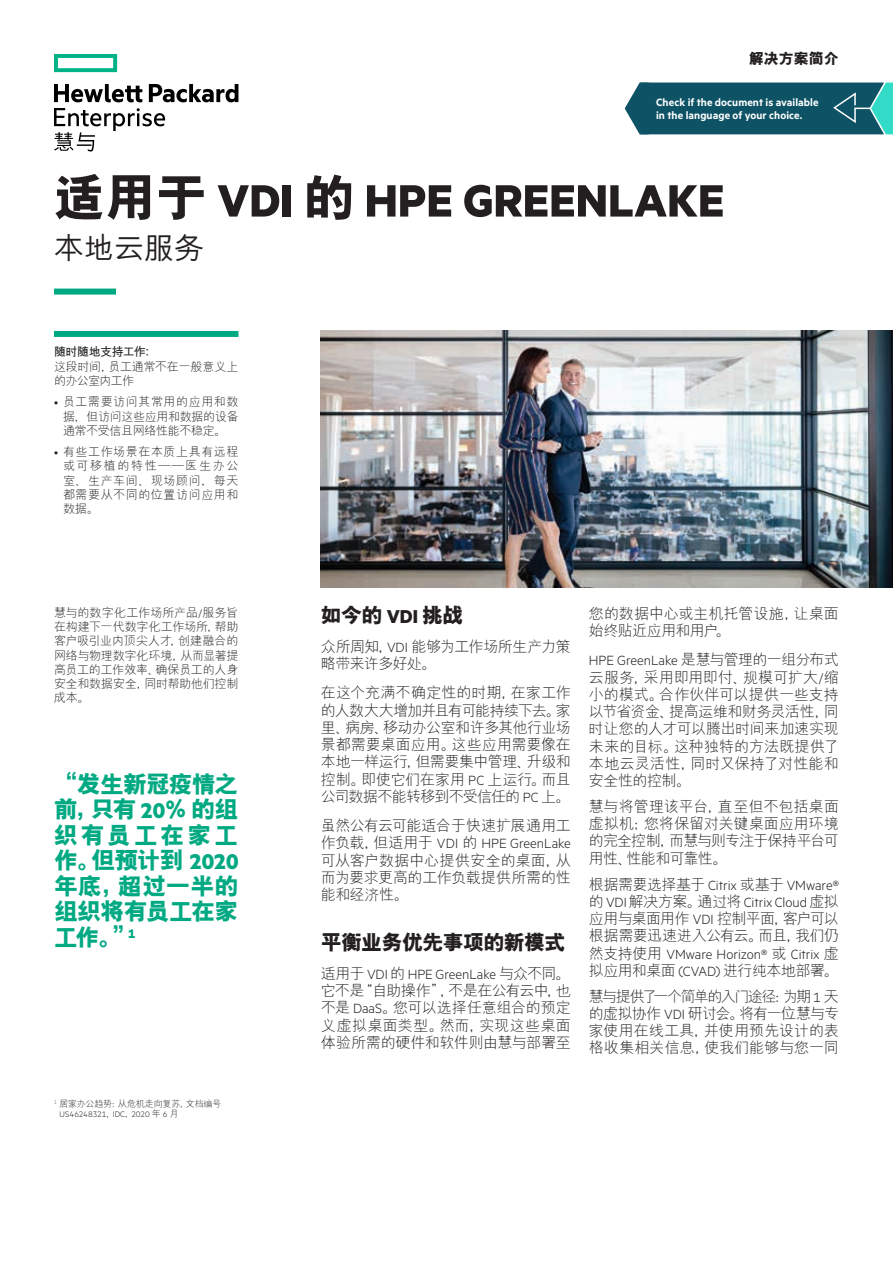
<style>
.page{position:relative;width:893px;height:1263px;background:#fff}
.page>*{position:absolute;margin:0;border:0;box-sizing:border-box;transform-origin:0 0}
.Headline_MetricHPE_B{font:700 51px "Metric HPE";color:#231f20}
.Cover_Subhead_Metric{font:500 30px "M Hei PRC";color:#231f20}
.Quote_MetricHPE_Ligh{font:800 24px/25.5px "M Hei PRC";letter-spacing:-.03em;color:#01a982;text-align:justify}
.Body_subheadline_Met{font:800 21px "M Hei PRC";letter-spacing:-.035em;color:#231f20}
.Body_text_before_bul{font:300 15px/17.2px "M Hei PRC";letter-spacing:-.025em;color:#231f20;text-align:justify}
.Body_text_MetricHPE{font:300 15px/17.2px "M Hei PRC";letter-spacing:-.02em;color:#231f20;text-align:justify}
.Body_text_last_Metri{font:300 15px/17.2px "M Hei PRC";letter-spacing:-.02em;color:#231f20;text-align:justify}
.Body_text_MetricHPE-2{font:300 15px/17.2px "M Hei PRC";letter-spacing:-.04em;color:#231f20}
.Descriptor_MetricHPE{font:800 15px "M Hei PRC";color:#231f20}
.Sidebar_header_Metri{font:300 12px/14.2px "M Hei PRC";color:#231f20;text-align:justify}
.Sidebar_header_Metri-2{font:600 12px/13.5px "Metric HPE";letter-spacing:.005em;color:#fff}
.Sidebar_text_MetricH{font:300 12px/14.2px "M Hei PRC";letter-spacing:-.04em;color:#231f20}
.Sidebar_header_Metri-3{font:700 12px "M Hei PRC";letter-spacing:-.04em;color:#231f20}
.Footnote_MetricHPE_R{font:300 9px/10.2px "M Hei PRC";letter-spacing:-.015em;color:#231f20}
.s1{font-family:"M Hei PRC";font-weight:800}
.s2{font-family:"Metric HPE"}
.s3{font-family:"Metric HPE";font-weight:700}
</style>
<div class="page">
<div style="left:54px;top:289px;width:62px;height:6px;background:#01a982"></div>
<div style="left:54px;top:331px;width:184px;height:6px;background:#01a982"></div>
<img style="left:321px;top:331px;width:572px;height:257px">
<svg style="left:54px;top:54px;width:63px;height:18px"></svg>
<svg style="left:54px;top:84px;width:184px;height:68px"></svg>
<svg style="left:625px;top:83px;width:268px;height:51px;background:#196070"></svg>
<p class="Descriptor_MetricHPE" style="left:749px;top:51px;width:92px">解决方案简介</p>
<p class="Sidebar_header_Metri-2" style="left:656px;top:95px;width:164px">Check if the document is available in the language of your choice.</p>
<p class="Headline_MetricHPE_B" style="left:54px;top:169px;width:672px"><span class="s1">适用于</span> VDI <span class="s1">的</span> HPE GREENLAKE</p>
<p class="Cover_Subhead_Metric" style="left:54px;top:232px;width:151px">本地云服务</p>
<p class="Sidebar_header_Metri-3" style="left:54px;top:345px;width:105px">随时随地支持工作：</p>
<p class="Sidebar_text_MetricH" style="left:54px;top:359px;width:186px">这段时间，员工通常不在一般意义上的办公室内工作</p>
<p class="Sidebar_header_Metri" style="left:63px;top:395px;width:177px;text-indent:-9px"><span class="s2">•</span> 员工需要访问其常用的应用和数据，但访问这些应用和数据的设备通常不受信且网络性能不稳定。</p>
<p class="Sidebar_header_Metri" style="left:63px;top:445px;width:177px;text-indent:-9px"><span class="s2">•</span> 有些工作场景在本质上具有远程或可移植的特性——医生办公室、生产车间、现场顾问，每天都需要从不同的位置访问应用和数据。</p>
<p class="Sidebar_header_Metri" style="left:54px;top:605px;width:186px">慧与的数字化工作场所产品<span class="s2">/</span>服务旨在构建下一代数字化工作场所，帮助客户吸引业内顶尖人才，创建融合的网络与物理数字化环境，从而显著提高员工的工作效率、确保员工的人身安全和数据安全，同时帮助他们控制成本。</p>
<p class="Quote_MetricHPE_Ligh" style="left:54px;top:771px;width:186px">“发生新冠疫情之前，只有 <span class="s3">20</span>％的组织有员工在家工作。但预计到 <span class="s3">2020</span>年底，超过一半的组织将有员工在家工作。”<sup>1</sup></p>
<p class="Footnote_MetricHPE_R" style="left:60px;top:1099px;width:163px;text-indent:-6px"><sup>1</sup> 居家办公趋势：从危机走向复苏，文档编号<br><span class="s2">US46248321</span>，<span class="s2">IDC</span>，<span class="s2">2020</span> 年 <span class="s2">6</span> 月</p>
<p class="Body_subheadline_Met" style="left:321px;top:604px;width:144px">如今的 <span class="s3">VDI</span> 挑战</p>
<p class="Body_text_MetricHPE-2" style="left:321px;top:638px;width:252px">众所周知，<span class="s2">VDI</span> 能够为工作场所生产力策略带来许多好处。</p>
<p class="Body_text_MetricHPE" style="left:321px;top:685px;width:252px">在这个充满不确定性的时期，在家工作的人数大大增加并且有可能持续下去。家里、病房、移动办公室和许多其他行业场景都需要桌面应用。这些应用需要像在本地一样运行，但需要集中管理、升级和控制。即使它们在家用 <span class="s2">PC</span> 上运行。而且公司数据不能转移到不受信任的 <span class="s2">PC</span> 上。</p>
<p class="Body_text_last_Metri" style="left:321px;top:817px;width:252px">虽然公有云可能适合于快速扩展通用工作负载，但适用于 <span class="s2">VDI</span> 的 <span class="s2">HPE GreenLake</span>可从客户数据中心提供安全的桌面，从而为要求更高的工作负载提供所需的性能和经济性。</p>
<p class="Body_subheadline_Met" style="left:321px;top:931px;width:246px">平衡业务优先事项的新模式</p>
<p class="Body_text_MetricHPE" style="left:321px;top:965px;width:252px">适用于 <span class="s2">VDI</span> 的 <span class="s2">HPE GreenLake</span> 与众不同。它不是“自助操作”，不是在公有云中，也不是 <span class="s2">DaaS</span>。您可以选择任意组合的预定义虚拟桌面类型。然而，实现这些桌面体验所需的硬件和软件则由慧与部署至</p>
<p class="Body_text_MetricHPE" style="left:589px;top:605px;width:252px">您的数据中心或主机托管设施，让桌面始终贴近应用和用户。</p>
<p class="Body_text_before_bul" style="left:589px;top:651px;width:252px"><span class="s2">HPE GreenLake</span> 是慧与管理的一组分布式云服务，采用即用即付、规模可扩大<span class="s2">/</span>缩小的模式。合作伙伴可以提供一些支持以节省资金、提高运维和财务灵活性，同时让您的人才可以腾出时间来加速实现未来的目标。这种独特的方法既提供了本地云灵活性，同时又保持了对性能和安全性的控制。</p>
<p class="Body_text_before_bul" style="left:589px;top:798px;width:252px">慧与将管理该平台，直至但不包括桌面虚拟机；您将保留对关键桌面应用环境的完全控制，而慧与则专注于保持平台可用性、性能和可靠性。</p>
<p class="Body_text_before_bul" style="left:589px;top:876px;width:252px">根据需要选择基于 <span class="s2">Citrix</span> 或基于 <span class="s2">VMware®</span>的 <span class="s2">VDI</span> 解决方案。通过将 <span class="s2">Citrix Cloud</span> 虚拟应用与桌面用作 <span class="s2">VDI</span> 控制平面，客户可以根据需要迅速进入公有云。而且，我们仍然支持使用 <span class="s2">VMware Horizon®</span> 或 <span class="s2">Citrix</span> 虚拟应用和桌面 <span class="s2">(CVAD)</span> 进行纯本地部署。</p>
<p class="Body_text_MetricHPE" style="left:589px;top:988px;width:252px">慧与提供了一个简单的入门途径：为期 <span class="s2">1</span> 天的虚拟协作 <span class="s2">VDI</span> 研讨会。将有一位慧与专家使用在线工具，并使用预先设计的表格收集相关信息，使我们能够与您一同</p>
</div>
